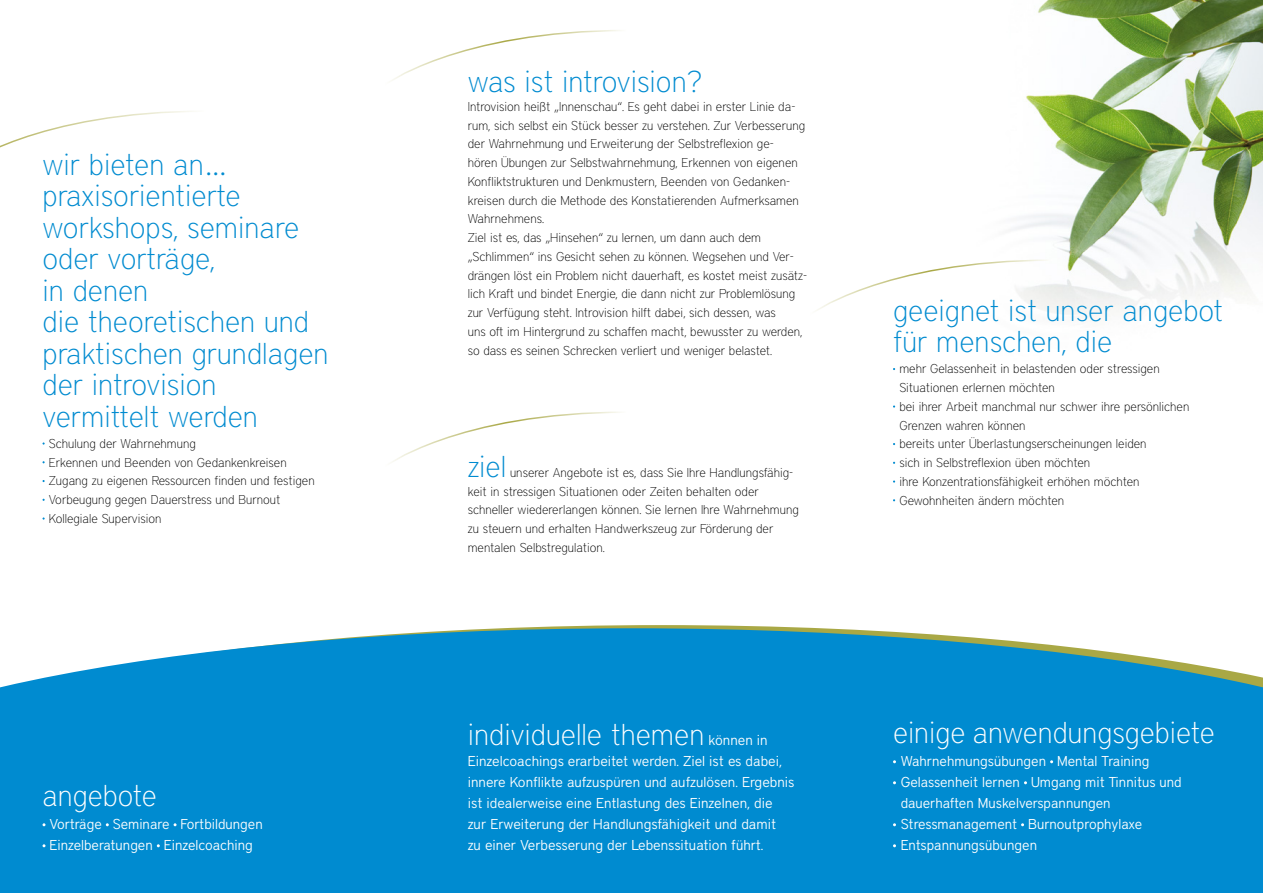
<style>
.page{position:relative;width:1263px;height:893px;background:#fff}
.page>*{position:absolute;margin:0;border:0;box-sizing:border-box;transform-origin:0 0}
.blauer_text_-_mehr_z{font:100 30px/31.5px "District";color:#008bd0}
.fließtext_schwarz{font:100 30px/31.5px "District";color:#008bd0}
.fließtext_weiß{font:100 30px "District";color:#fff}
.überschrift_weiß{font:100 30px "District";color:#fff}
.fließtext_weiß-2{font:300 14.25px/21px "District";color:#fff}
.fließtext_schwarz-2{font:100 12.75px/18.8px "District";color:#000}
.aufzählung{font:100 12.75px/18.8px "District";color:#000}
.s1{font-weight:300;font-size:14.25px}
</style>
<div class="page">
<img style="left:895px;top:0;width:368px;height:407px">
<svg style="left:0;top:628px;width:1263px;height:265px;background:#1092d1"></svg>
<svg style="left:391px;top:30px;width:229px;height:51px"></svg>
<svg style="left:816px;top:259px;width:238px;height:58px"></svg>
<svg style="left:0;top:111px;width:193px;height:37px"></svg>
<svg style="left:391px;top:411px;width:229px;height:52px"></svg>
<p class="blauer_text_-_mehr_z" style="left:43px;top:148px;width:287px">wir bieten an… praxisorientierte workshops, seminare oder vorträge,<br>in denen<br>die theoretischen und praktischen grundlagen der introvision vermittelt werden</p>
<p class="aufzählung" style="left:49px;top:434px;width:148px">Schulung der Wahrnehmung</p>
<p class="aufzählung" style="left:49px;top:453px;width:239px">Erkennen und Beenden von Gedankenkreisen</p>
<p class="aufzählung" style="left:49px;top:471px;width:267px">Zugang zu eigenen Ressourcen finden und festigen</p>
<p class="aufzählung" style="left:49px;top:490px;width:233px">Vorbeugung gegen Dauerstress und Burnout</p>
<p class="aufzählung" style="left:49px;top:509px;width:114px">Kollegiale Supervision</p>
<p class="überschrift_weiß" style="left:43px;top:778px;width:116px">angebote</p>
<p class="fließtext_weiß-2" style="left:50px;top:814px;width:215px">Vorträge Seminare Fortbildungen<br>Einzelberatungen Einzelcoaching</p>
<p class="fließtext_schwarz" style="left:468px;top:66px;width:236px">was ist introvision?</p>
<p class="fließtext_schwarz-2" style="left:468px;top:97px;width:339px">Introvision heißt „Innenschau“. Es geht dabei in erster Linie da&shy;rum, sich selbst ein Stück besser zu verstehen. Zur Verbesserung der Wahrnehmung und Erweiterung der Selbstreflexion ge--<br>hören Übungen zur Selbstwahrnehmung, Erkennen von eigenen Konfliktstrukturen und Denkmustern, Beenden von Gedanken&shy;kreisen durch die Methode des Konstatierenden Aufmerksamen Wahrnehmens.</p>
<p class="fließtext_schwarz-2" style="left:468px;top:228px;width:341px">Ziel ist es, das „Hinsehen“ zu lernen, um dann auch dem „Schlimmen“ ins Gesicht sehen zu können. Wegsehen und Ver&shy;drängen löst ein Problem nicht dauerhaft, es kostet meist zusätz&shy;lich Kraft und bindet Energie, die dann nicht zur Problemlösung zur Verfügung steht. Introvision hilft dabei, sich dessen, was<br>uns oft im Hintergrund zu schaffen macht, bewusster zu werden, so dass es seinen Schrecken verliert und weniger belastet.</p>
<p class="fließtext_schwarz" style="left:468px;top:450px;width:40px">ziel</p>
<p class="fließtext_schwarz-2" style="left:468px;top:463px;width:333px;text-indent:42px">unserer Angebote ist es, dass Sie Ihre Handlungsfähig&shy;keit in stressigen Situationen oder Zeiten behalten oder schneller wiedererlangen können. Sie lernen Ihre Wahrnehmung zu steuern und erhalten Handwerkszeug zur Förderung der mentalen Selbstregulation.</p>
<p class="fließtext_weiß" style="left:468px;top:717px;width:301px">individuelle themen <span class="s1">können in</span></p>
<p class="fließtext_weiß-2" style="left:468px;top:751px;width:328px">Einzelcoachings erarbeitet werden. Ziel ist es dabei, innere Konflikte aufzuspüren und aufzulösen. Ergebnis ist idealerweise eine Entlastung des Einzelnen, die zur Erweiterung der Handlungsfähigkeit und damit<br>zu einer Verbesserung der Lebenssituation führt.</p>
<p class="fließtext_schwarz" style="left:893px;top:294px;width:332px">geeignet ist unser angebot für menschen, die</p>
<p class="aufzählung" style="left:899px;top:359px;width:262px">mehr Gelassenheit in belastenden oder stressigen<br>Situationen erlernen möchten</p>
<p class="aufzählung" style="left:899px;top:397px;width:292px">bei ihrer Arbeit manchmal nur schwer ihre persönlichen<br>Grenzen wahren können</p>
<p class="aufzählung" style="left:899px;top:434px;width:249px">bereits unter Überlastungserscheinungen leiden</p>
<p class="aufzählung" style="left:899px;top:453px;width:192px">sich in Selbstreflexion üben möchten</p>
<p class="aufzählung" style="left:899px;top:472px;width:242px">ihre Konzentrationsfähigkeit erhöhen möchten</p>
<p class="aufzählung" style="left:899px;top:491px;width:166px">Gewohnheiten ändern möchten</p>
<p class="fließtext_weiß" style="left:893px;top:715px;width:323px">einige anwendungsgebiete</p>
<p class="fließtext_weiß-2" style="left:901px;top:751px;width:250px">Wahrnehmungsübungen Mental Training</p>
<p class="fließtext_weiß-2" style="left:901px;top:772px;width:283px">Gelassenheit lernen Umgang mit Tinnitus und dauerhaften Muskelverspannungen</p>
<p class="fließtext_weiß-2" style="left:901px;top:814px;width:243px">Stressmanagement Burnoutprophylaxe</p>
<p class="fließtext_weiß-2" style="left:901px;top:835px;width:138px">Entspannungsübungen</p>
</div>
